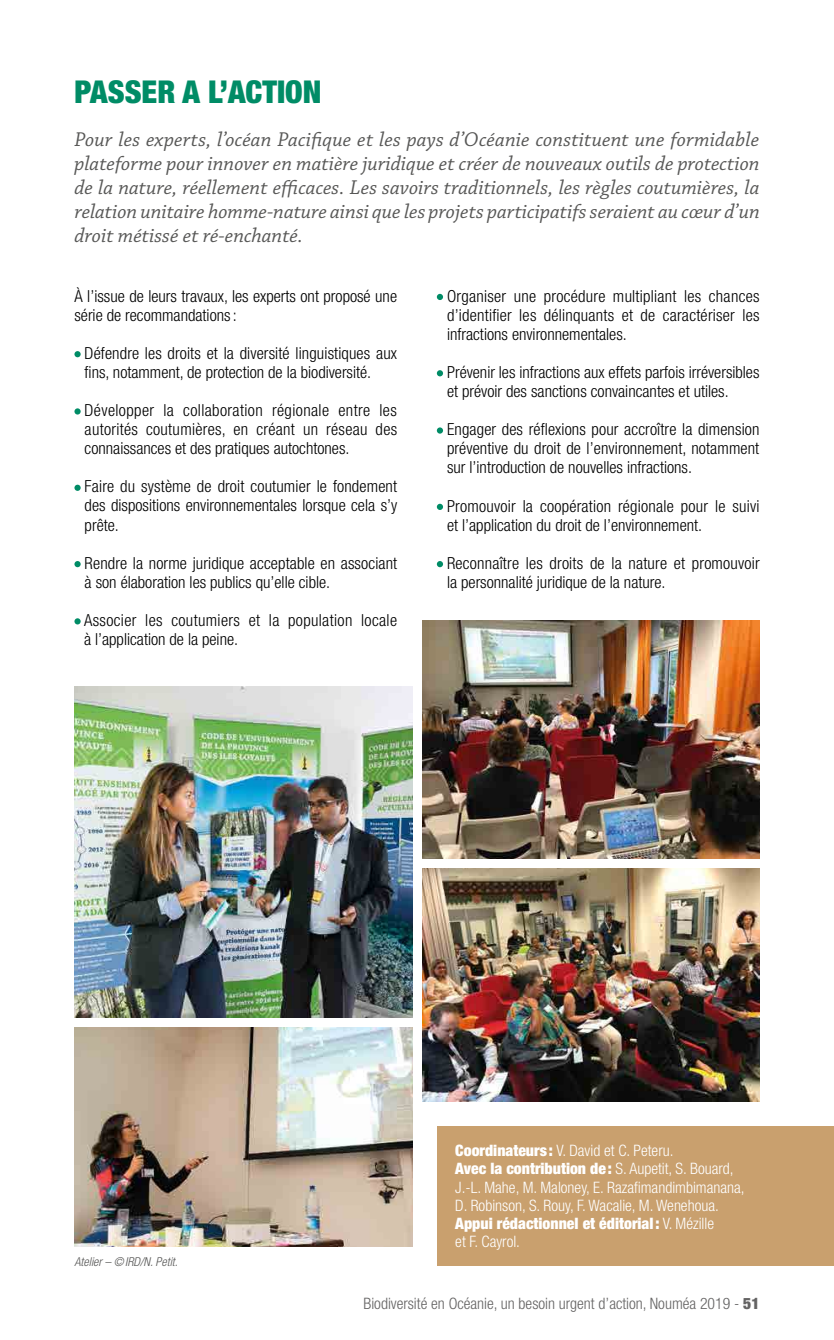
<style>
.page{position:relative;width:834px;height:1340px;background:#fff}
.page>*{position:absolute;margin:0;border:0;box-sizing:border-box;transform-origin:0 0}
.t1{font:900 condensed 31.5px "Helvetica Neue LT Std";color:#008c66}
.t2{font:italic 21px/24.2px "Chaparral Pro";color:#575756;text-align:justify}
.t3{font:300 condensed 16.62px/19.1px "Helvetica Neue LT Std";color:#000}
.t4{font:300 condensed 16.62px/19.1px "Helvetica Neue LT Std";letter-spacing:.02em;color:#000}
.t5{font:300 condensed 15.75px/18.2px "Helvetica Neue LT Std";color:#fff}
.t6{font:300 condensed 15.75px "Helvetica Neue LT Std";color:#646363}
.t7{font:italic 300 condensed 12.25px "Helvetica Neue LT Std";color:#575756}
.s1{font-weight:900}
</style>
<div class="page">
<div style="left:74px;top:351px;width:7px;height:6px;background:#008c66;border-radius:50%"></div>
<div style="left:74px;top:408px;width:7px;height:6px;background:#008c66;border-radius:50%"></div>
<div style="left:74px;top:484px;width:7px;height:7px;background:#008c66;border-radius:50%"></div>
<div style="left:74px;top:561px;width:7px;height:6px;background:#008c66;border-radius:50%"></div>
<div style="left:74px;top:618px;width:7px;height:6px;background:#008c66;border-radius:50%"></div>
<svg style="left:437px;top:294px;width:6px;height:6px"></svg>
<svg style="left:437px;top:370px;width:6px;height:6px"></svg>
<svg style="left:437px;top:427px;width:6px;height:6px"></svg>
<svg style="left:437px;top:504px;width:6px;height:6px"></svg>
<svg style="left:437px;top:561px;width:6px;height:6px"></svg>
<img style="left:422px;top:620px;width:337px;height:238px">
<img style="left:74px;top:1027px;width:338px;height:219px">
<img style="left:74px;top:686px;width:338px;height:331px">
<img style="left:422px;top:868px;width:337px;height:233px">
<div style="left:437px;top:1126px;width:396px;height:139px;background:#c9a06e"></div>
<h1 class="t1" style="left:74px;top:73px;width:170px">PASSER A L’ACTION</h1>
<p class="t2" style="left:74px;top:128px;width:686px">Pour les experts, l’océan Pacifique et les pays d’Océanie constituent une formidable plateforme pour innover en matière juridique et créer de nouveaux outils de protection de la nature, réellement efficaces. Les savoirs traditionnels, les règles coutumières, la relation unitaire homme-nature ainsi que les projets participatifs seraient au cœur d’un droit métissé et ré-enchanté.</p>
<p class="t3" style="left:74px;top:286px;width:324px">À l’issue de leurs travaux, les experts ont proposé une série de recommandations:</p>
<p class="t3" style="left:85px;top:343px;width:314px">Défendre les droits et la diversité linguistiques aux fins, notamment, de protection de la biodiversité.</p>
<p class="t3" style="left:85px;top:400px;width:314px;text-align:justify">Développer la collaboration régionale entre les autorités coutumières, en créant un réseau des connaissances et des pratiques autochtones.</p>
<p class="t3" style="left:85px;top:477px;width:314px;text-align:justify">Faire du système de droit coutumier le fondement des dispositions environnementales lorsque cela s’y prête.</p>
<p class="t3" style="left:85px;top:553px;width:314px">Rendre la norme juridique acceptable en associant à son élaboration les publics qu’elle cible.</p>
<p class="t4" style="left:84px;top:610px;width:314px">Associer les coutumiers et la population locale à l’application de la peine.</p>
<p class="t3" style="left:447px;top:286px;width:314px;text-align:justify">Organiser une procédure multipliant les chances d’identifier les délinquants et de caractériser les infractions environnementales.</p>
<p class="t3" style="left:447px;top:362px;width:314px">Prévenir les infractions aux effets parfois irréversibles et prévoir des sanctions convaincantes et utiles.</p>
<p class="t3" style="left:447px;top:419px;width:314px;text-align:justify">Engager des réflexions pour accroître la dimension préventive du droit de l’environnement, notamment sur l’introduction de nouvelles infractions.</p>
<p class="t3" style="left:447px;top:496px;width:314px">Promouvoir la coopération régionale pour le suivi et l’application du droit de l’environnement.</p>
<p class="t3" style="left:447px;top:553px;width:314px">Reconnaître les droits de la nature et promouvoir la personnalité juridique de la nature.</p>
<p class="t7" style="left:74px;top:1254px;width:105px">Atelier – ©IRD/N. Petit.</p>
<p class="t5" style="left:455px;top:1141px;width:291px"><span class="s1">Coordinateurs :</span> V. David et C. Peteru.<br><span class="s1">Avec la contribution de :</span> S. Aupetit, S. Bouard, J.-L. Mahe, M. Maloney, E. Razafimandimbimanana, D. Robinson, S. Rouy, F. Wacalie, M. Wenehoua.<br><span class="s1">Appui rédactionnel et éditorial:</span> V. Mézille<br>et F. Cayrol.</p>
<p class="t6" style="left:363px;top:1294px;width:397px">Biodiversité en Océanie, un besoin urgent d’action, Nouméa 2019 - <span class="s1">51</span></p>
</div>
